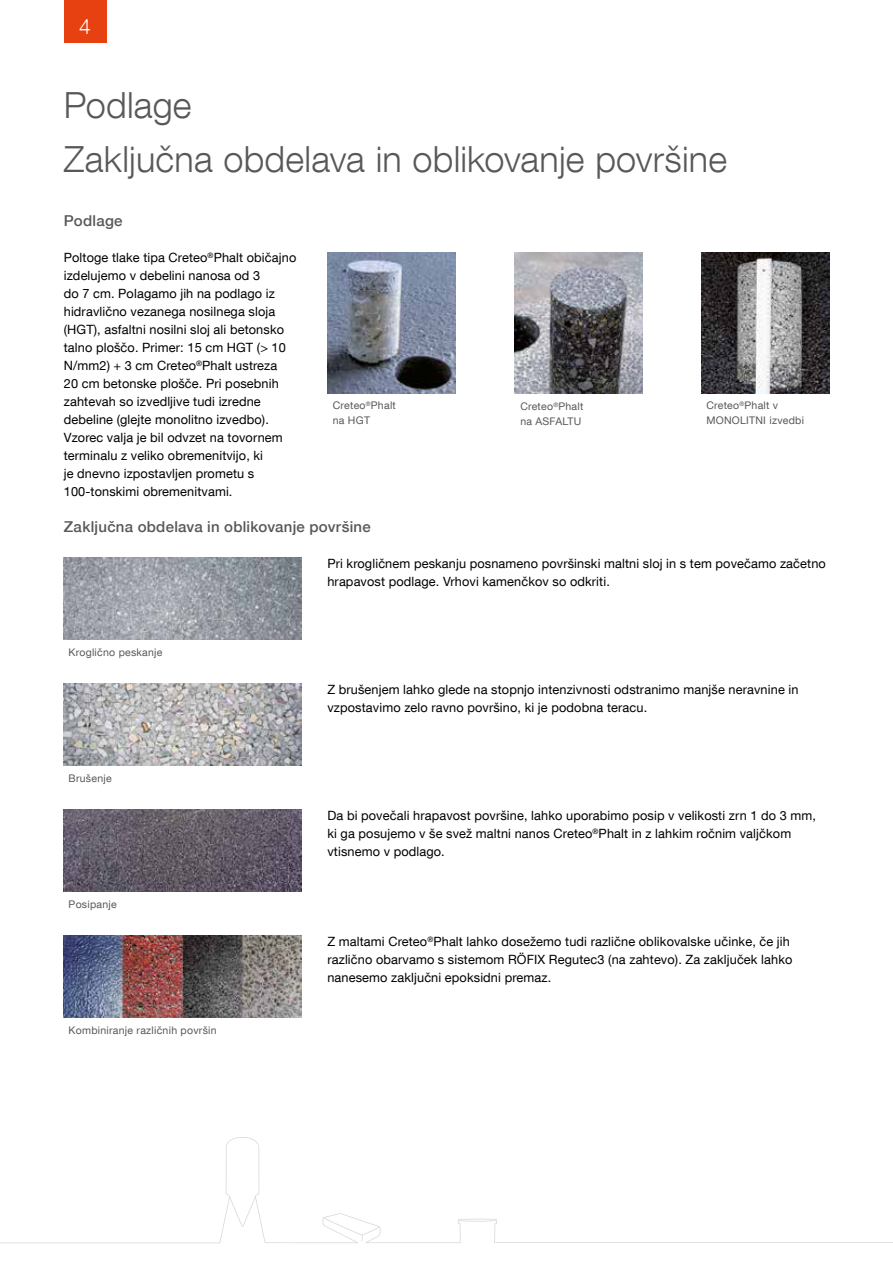
<style>
.page{position:relative;width:893px;height:1263px;background:#fff}
.page>*{position:absolute;margin:0;border:0;box-sizing:border-box;transform-origin:0 0}
.t1{font:300 36px/54px "Helvetica Neue LT Com";letter-spacing:.005em;color:#58585b}
.t2{font:300 21px "Helvetica Neue LT Com";color:#fff}
.t3{font:500 15px "Helvetica Neue LT Com";letter-spacing:.02em;color:#58585b}
.t4{font:12.75px/18px "Helvetica Neue LT Com";letter-spacing:.01em;color:#000}
.t5{font:10.5px/15px "Helvetica Neue LT Com";letter-spacing:.025em;color:#58585b}
</style>
<div class="page">
<div style="left:64px;top:0;width:42px;height:43px;background:#e74011"></div>
<svg style="left:461px;top:1219px;width:432px;height:24px"></svg>
<svg style="left:0;top:1137px;width:461px;height:106px"></svg>
<svg style="left:323px;top:1217px;width:57px;height:24px"></svg>
<img style="left:64px;top:557px;width:238px;height:82px">
<img style="left:64px;top:683px;width:238px;height:82px">
<img style="left:64px;top:810px;width:238px;height:82px">
<img style="left:64px;top:936px;width:238px;height:82px">
<img style="left:702px;top:253px;width:127px;height:140px">
<img style="left:515px;top:253px;width:127px;height:140px">
<img style="left:327px;top:253px;width:128px;height:140px">
<h2 class="t2" style="left:79px;top:13px;width:13px">4</h2>
<h1 class="t1" style="left:64px;top:77px;width:665px">Podlage<br>Zaključna obdelava in oblikovanje površine</h1>
<p class="t3" style="left:64px;top:211px;width:60px">Podlage</p>
<p class="t4" style="left:64px;top:248px;width:234px">Poltoge tlake tipa Creteo<sup>®</sup>Phalt običajno izdelujemo v debelini nanosa od 3<br>do 7 cm. Polagamo jih na podlago iz hidravlično vezanega nosilnega sloja (HGT), asfaltni nosilni sloj ali betonsko talno ploščo. Primer: 15 cm HGT (&gt; 10<br>N/mm2) + 3 cm Creteo<sup>®</sup>Phalt ustreza<br>20 cm betonske plošče. Pri posebnih zahtevah so izvedljive tudi izredne debeline (glejte monolitno izvedbo).<br>Vzorec valja je bil odvzet na tovornem terminalu z veliko obremenitvijo, ki<br>je dnevno izpostavljen prometu s 100-tonskimi obremenitvami.</p>
<p class="t5" style="left:333px;top:398px;width:65px">Creteo<sup>®</sup>Phalt na HGT</p>
<p class="t5" style="left:706px;top:398px;width:99px">Creteo<sup>®</sup>Phalt v<br>MONOLITNI izvedbi</p>
<p class="t5" style="left:520px;top:398px;width:65px">Creteo<sup>®</sup>Phalt na ASFALTU</p>
<p class="t3" style="left:64px;top:517px;width:309px">Zaključna obdelava in oblikovanje površine</p>
<p class="t5" style="left:69px;top:644px;width:95px">Kroglično peskanje</p>
<p class="t5" style="left:69px;top:771px;width:45px">Brušenje</p>
<p class="t5" style="left:69px;top:897px;width:50px">Posipanje</p>
<p class="t5" style="left:69px;top:1023px;width:150px">Kombiniranje različnih površin</p>
<p class="t4" style="left:327px;top:554px;width:500px">Pri krogličnem peskanju posnameno površinski maltni sloj in s tem povečamo začetno hrapavost podlage. Vrhovi kamenčkov so odkriti.</p>
<p class="t4" style="left:327px;top:680px;width:473px">Z brušenjem lahko glede na stopnjo intenzivnosti odstranimo manjše neravnine in vzpostavimo zelo ravno površino, ki je podobna teracu.</p>
<p class="t4" style="left:327px;top:806px;width:490px">Da bi povečali hrapavost površine, lahko uporabimo posip v velikosti zrn 1 do 3 mm, ki ga posujemo v še svež maltni nanos Creteo<sup>®</sup>Phalt in z lahkim ročnim valjčkom vtisnemo v podlago.</p>
<p class="t4" style="left:327px;top:932px;width:466px">Z maltami Creteo<sup>®</sup>Phalt lahko dosežemo tudi različne oblikovalske učinke, če jih različno obarvamo s sistemom RÖFIX Regutec3 (na zahtevo). Za zaključek lahko nanesemo zaključni epoksidni premaz.</p>
</div>
